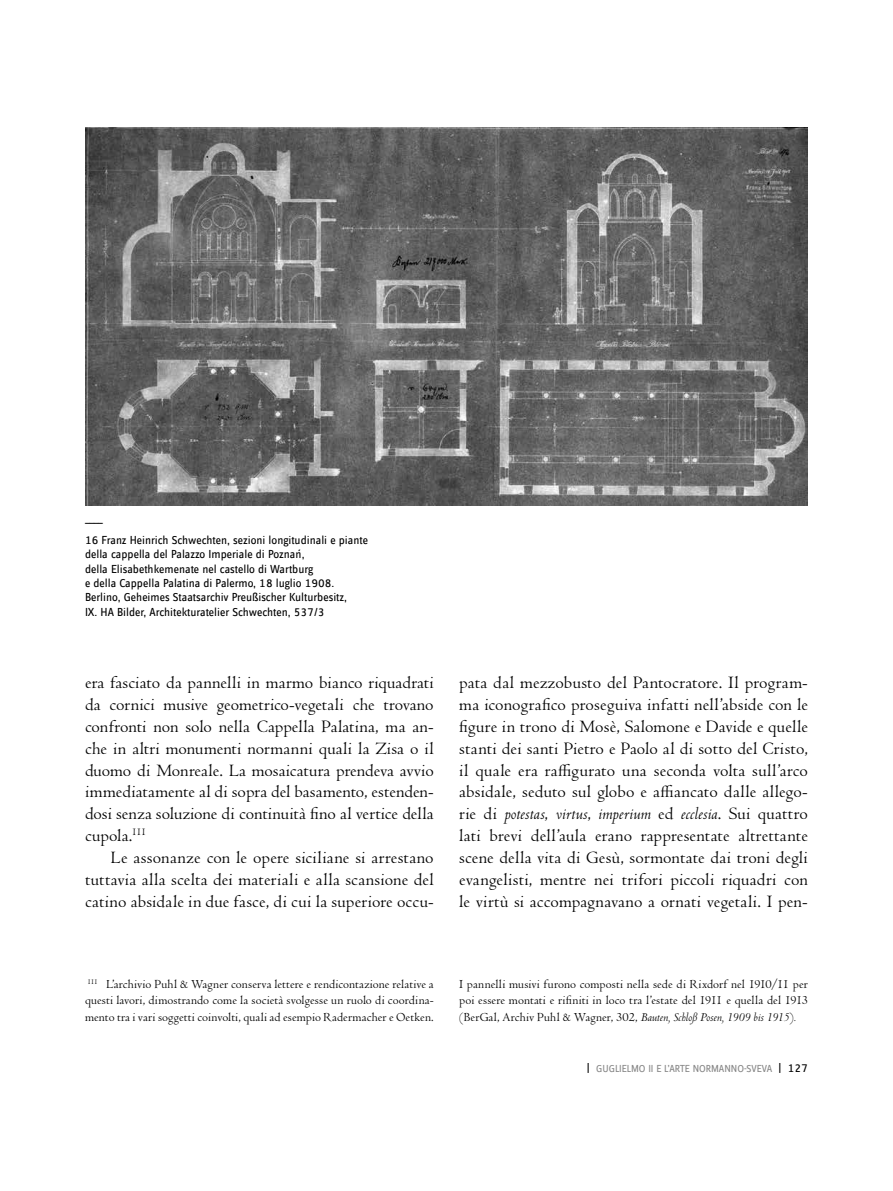
<style>
.page{position:relative;width:893px;height:1191px;background:#fff}
.page>*{position:absolute;margin:0;border:0;box-sizing:border-box;transform-origin:0 0}
.t1{font:18px/21.9px "Centaur MT Pro";letter-spacing:.01em;color:#000;text-align:justify}
.t2{font:12.75px/16.5px "Centaur MT Pro";letter-spacing:.01em;color:#000;text-align:justify}
.t3{font:12px/14.4px "Zine Sans Display Offc";color:#000}
.t4{font:10.5px "Zine Sans Display Offc";color:#878787}
.s1{font-style:italic}
.s2{font-size:12px;color:#000}
</style>
<div class="page">
<img style="left:85px;top:128px;width:723px;height:378px">
<p class="t3" style="left:85px;top:506px;width:284px;line-height:23px">____<br>16 Franz Heinrich Schwechten, sezioni longitudinali e piante</p>
<p class="t3" style="left:85px;top:547px;width:264px">della cappella del Palazzo Imperiale di Poznan´,<br>della Elisabethkemenate nel castello di Wartburg<br>e della Cappella Palatina di Palermo, 18 luglio 1908.<br>Berlino, Geheimes Staatsarchiv Preußischer Kulturbesitz, IX. HA Bilder, Architekturatelier Schwechten, 537/3</p>
<p class="t1" style="left:85px;top:672px;width:350px">era fasciato da pannelli in marmo bianco riquadrati da cornici musive geometrico-vegetali che trovano confronti non solo nella Cappella Palatina, ma an&shy;che in altri monumenti normanni quali la Zisa o il duomo di Monreale. La mosaicatura prendeva avvio immediatamente al di sopra del basamento, estenden&shy;dosi senza soluzione di continuità fino al vertice della cupola.<sup>111</sup></p>
<p class="t1" style="left:85px;top:847px;width:350px;text-indent:26px">Le assonanze con le opere siciliane si arrestano tuttavia alla scelta dei materiali e alla scansione del catino absidale in due fasce, di cui la superiore occu-</p>
<p class="t1" style="left:459px;top:672px;width:350px">pata dal mezzobusto del Pantocratore. Il program&shy;ma iconografico proseguiva infatti nell’abside con le figure in trono di Mosè, Salomone e Davide e quelle stanti dei santi Pietro e Paolo al di sotto del Cristo, il quale era raffigurato una seconda volta sull’arco absidale, seduto sul globo e affiancato dalle allego&shy;rie di <span class="s1">potestas</span>, <span class="s1">virtus</span>, <span class="s1">imperium</span> ed <span class="s1">ecclesia</span>. Sui quattro lati brevi dell’aula erano rappresentate altrettante scene della vita di Gesù, sormontate dai troni degli evangelisti, mentre nei trifori piccoli riquadri con le virtù si accompagnavano a ornati vegetali. I pen-</p>
<p class="t2" style="left:85px;top:976px;width:350px"><sup>111</sup> L’archivio Puhl &amp; Wagner conserva lettere e rendicontazione relative a questi lavori, dimostrando come la società svolgesse un ruolo di coordina&shy;mento tra i vari soggetti coinvolti, quali ad esempio Radermacher e Oetken.</p>
<p class="t2" style="left:459px;top:976px;width:350px">I pannelli musivi furono composti nella sede di Rixdorf nel 1910/11 per poi essere montati e rifiniti in loco tra l’estate del 1911 e quella del 1913 (BerGal, Archiv Puhl &amp; Wagner, 302, <span class="s1">Bauten, Schloß Posen, 1909 bis 1915</span>)<span class="s1">.</span></p>
<p class="t4" style="left:587px;top:1064px;width:222px"><span class="s2">|</span> GUGLIELMO II E L’ARTE NORMANNO-SVEVA <span class="s2">| 127</span></p>
</div>
